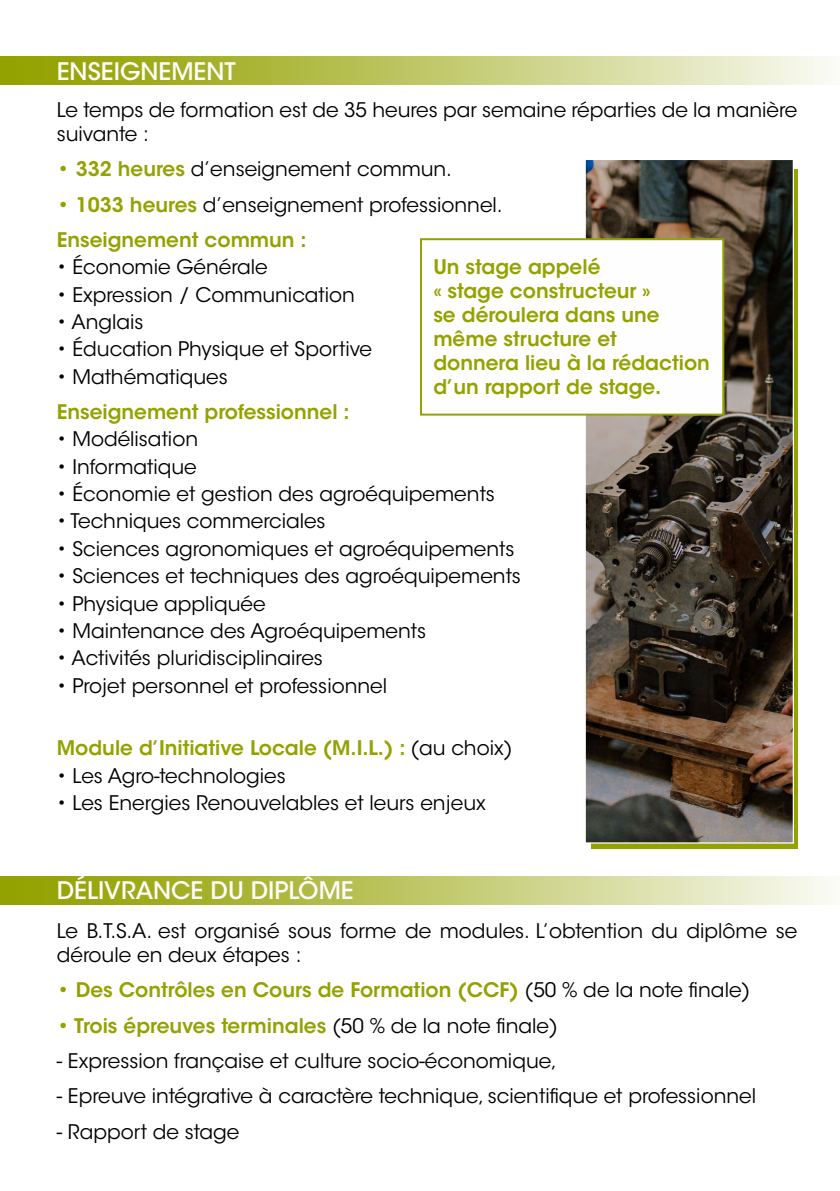
<style>
.page{position:relative;width:840px;height:1191px;background:#fff}
.page>*{position:absolute;margin:0;border:0;box-sizing:border-box;transform-origin:0 0}
.t1{font:500 24px "ITC Avant Garde Std";color:#fff}
.t2{font:20px/24px "ITC Avant Garde Std";color:#000}
.t3{font:600 20px/24px "ITC Avant Garde Std";color:#94a200}
.s1{font-weight:600;color:#94a200}
.s2{font-weight:400;color:#000}
</style>
<div class="page">
<div style="left:0;top:876px;width:839px;height:28px;background:linear-gradient(to right,#8c9b00,#f6f7ec)"></div>
<div style="left:0;top:57px;width:839px;height:28px;background:linear-gradient(to right,#8c9b00,#f6f7ec)"></div>
<svg style="left:591px;top:169px;width:206px;height:679px;fill:#94a200"></svg>
<img style="left:586px;top:161px;width:205px;height:680px">
<div style="left:584px;top:159px;width:209px;height:684px;border:1px solid #fff"></div>
<div style="left:421px;top:239px;width:301px;height:175px;background:#fefefe"></div>
<div style="left:420px;top:238px;width:303px;height:177px;border:2px solid #94a200"></div>
<p class="t1" style="left:57px;top:56px;width:180px">ENSEIGNEMENT</p>
<p class="t2" style="left:57px;top:98px;width:741px">Le temps de formation est de 35 heures par semaine réparties de la manière suivante :</p>
<p class="t2" style="left:57px;top:157px;width:396px"><span class="s1">• 332 heures</span> d’enseignement commun.</p>
<p class="t3" style="left:57px;top:187px;width:447px;line-height:35.4px">• 1033 heures <span class="s2">d’enseignement professionnel.<br></span>Enseignement commun :</p>
<p class="t2" style="left:57px;top:255px;width:212px">• Économie Générale</p>
<p class="t2" style="left:57px;top:283px;width:299px">• Expression / Communication</p>
<p class="t2" style="left:57px;top:310px;width:88px">• Anglais</p>
<p class="t2" style="left:57px;top:337px;width:317px">• Éducation Physique et Sportive</p>
<p class="t2" style="left:57px;top:365px;width:172px">• Mathématiques</p>
<p class="t3" style="left:57px;top:400px;width:294px">Enseignement professionnel :</p>
<p class="t2" style="left:57px;top:427px;width:143px">• Modélisation</p>
<p class="t2" style="left:57px;top:455px;width:141px">• Informatique</p>
<p class="t2" style="left:57px;top:482px;width:439px">• Économie et gestion des agroéquipements</p>
<p class="t2" style="left:57px;top:509px;width:270px">• Techniques commerciales</p>
<p class="t2" style="left:57px;top:537px;width:459px">• Sciences agronomiques et agroéquipements</p>
<p class="t2" style="left:57px;top:564px;width:465px">• Sciences et techniques des agroéquipements</p>
<p class="t2" style="left:57px;top:591px;width:210px">• Physique appliquée</p>
<p class="t2" style="left:57px;top:619px;width:371px">• Maintenance des Agroéquipements</p>
<p class="t2" style="left:57px;top:646px;width:267px">• Activités pluridisciplinaires</p>
<p class="t2" style="left:57px;top:673px;width:332px">• Projet personnel et professionnel</p>
<p class="t3" style="left:433px;top:255px;width:278px">Un stage appelé<br>« stage constructeur »<br>se déroulera dans une même structure et<br>donnera lieu à la rédaction d’un rapport de stage.</p>
<p class="t3" style="left:57px;top:736px;width:457px">Module d’Initiative Locale (M.I.L.) : <span class="s2">(au choix)</span></p>
<p class="t2" style="left:57px;top:763px;width:230px">• Les Agro-technologies</p>
<p class="t2" style="left:57px;top:791px;width:430px">• Les Energies Renouvelables et leurs enjeux</p>
<p class="t1" style="left:57px;top:876px;width:298px">DÉLIVRANCE DU DIPLÔME</p>
<p class="t2" style="left:57px;top:919px;width:741px">Le B.T.S.A. est organisé sous forme de modules. L’obtention du diplôme se déroule en deux étapes :</p>
<p class="t3" style="left:57px;top:978px;width:694px">• Des Contrôles en Cours de Formation (CCF) <span class="s2">(50 % de la note finale)</span></p>
<p class="t3" style="left:57px;top:1013px;width:502px">• Trois épreuves terminales <span class="s2">(50 % de la note finale)</span></p>
<p class="t2" style="left:57px;top:1049px;width:501px">- Expression française et culture socio-économique,</p>
<p class="t2" style="left:57px;top:1084px;width:700px">- Epreuve intégrative à caractère technique, scientifique et professionnel</p>
<p class="t2" style="left:57px;top:1119px;width:184px">- Rapport de stage</p>
</div>
